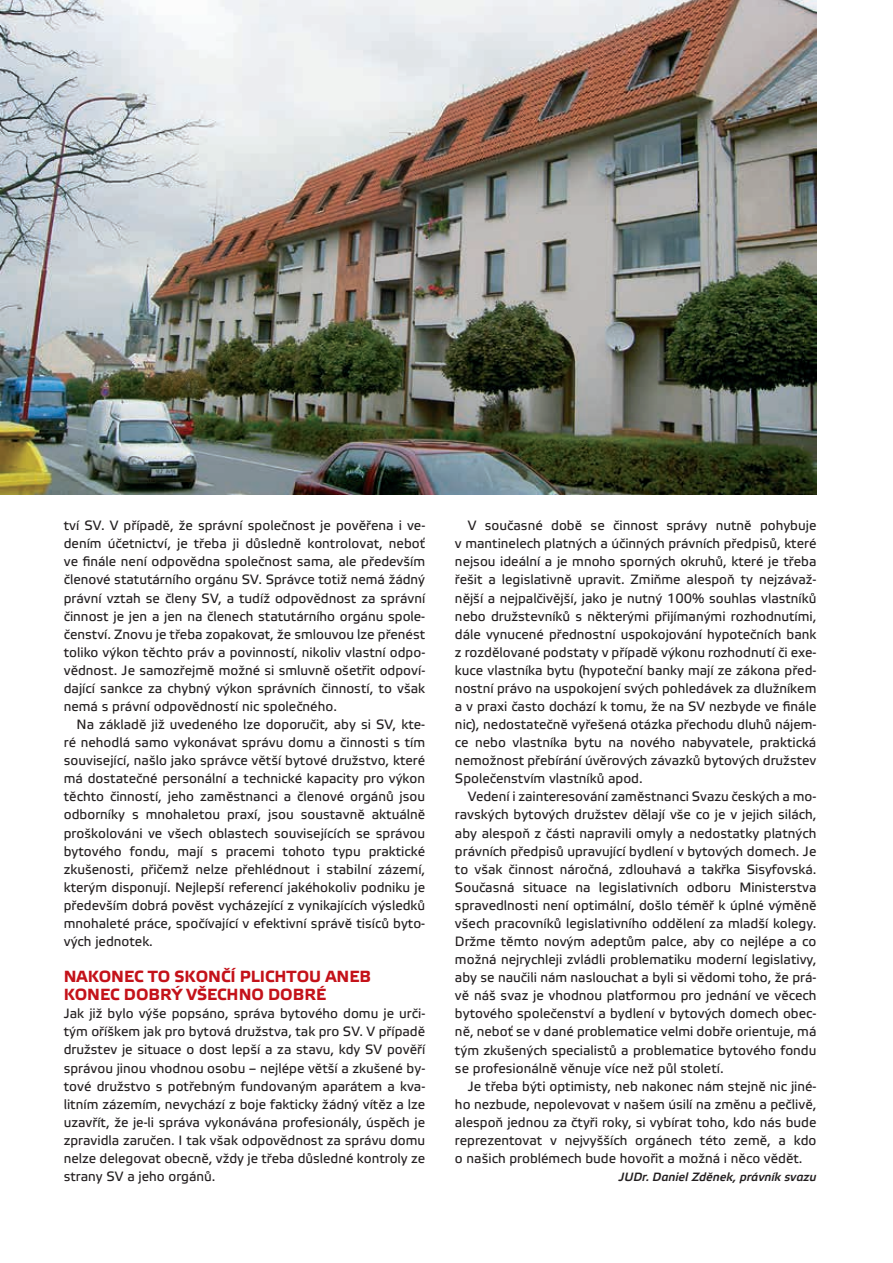
<style>
.page{position:relative;width:893px;height:1263px;background:#fff}
.page>*{position:absolute;margin:0;border:0;box-sizing:border-box;transform-origin:0 0}
.t1{font:700 16.2px/18.1px "Elektra Text Pro";color:#c4121a}
.t2{font:13.5px/18.1px "Elektra Text Pro";color:#231f20;text-align:justify}
.t3{font:italic 12px "Elektra Medium Pro";color:#231f20}
</style>
<div class="page">
<img style="left:0;top:0;width:816px;height:494px">
<p class="t2" style="left:64px;top:517px;width:363px">tví SV. V případě, že správní společnost je pověřena i ve&shy;dením účetnictví, je třeba ji důsledně kontrolovat, neboť ve finále není odpovědna společnost sama, ale především členové statutárního orgánu SV. Správce totiž nemá žádný právní vztah se členy SV, a tudíž odpovědnost za správní činnost je jen a jen na členech statutárního orgánu spole&shy;čenství. Znovu je třeba zopakovat, že smlouvou lze přenést toliko výkon těchto práv a povinností, nikoliv vlastní odpo&shy;vědnost. Je samozřejmě možné si smluvně ošetřit odpoví&shy;dající sankce za chybný výkon správních činností, to však nemá s právní odpovědností nic společného.</p>
<p class="t2" style="left:64px;top:716px;width:363px;text-indent:13px">Na základě již uvedeného lze doporučit, aby si SV, kte&shy;ré nehodlá samo vykonávat správu domu a činnosti s tím související, našlo jako správce větší bytové družstvo, které má dostatečné personální a technické kapacity pro výkon těchto činností, jeho zaměstnanci a členové orgánů jsou odborníky s mnohaletou praxí, jsou soustavně aktuálně proškolováni ve všech oblastech souvisejících se správou bytového fondu, mají s pracemi tohoto typu praktické zkušenosti, přičemž nelze přehlédnout i stabilní zázemí, kterým disponují. Nejlepší referencí jakéhokoliv podniku je především dobrá pověst vycházející z vynikajících výsledků mnohaleté práce, spočívající v efektivní správě tisíců byto&shy;vých jednotek.</p>
<p class="t1" style="left:64px;top:968px;width:309px">NAKONEC TO SKONČÍ PLICHTOU ANEB<br>KONEC DOBRÝ VŠECHNO DOBRÉ</p>
<p class="t2" style="left:64px;top:1005px;width:363px">Jak již bylo výše popsáno, správa bytového domu je urči&shy;tým oříškem jak pro bytová družstva, tak pro SV. V případě družstev je situace o dost lepší a za stavu, kdy SV pověří správou jinou vhodnou osobu – nejlépe větší a zkušené by&shy;tové družstvo s potřebným fundovaným aparátem a kva&shy;litním zázemím, nevychází z boje fakticky žádný vítěz a lze uzavřít, že je-li správa vykonávána profesionály, úspěch je zpravidla zaručen. I tak však odpovědnost za správu domu nelze delegovat obecně, vždy je třeba důsledné kontroly ze strany SV a jeho orgánů.</p>
<p class="t2" style="left:455px;top:517px;width:363px;text-indent:13px">V současné době se činnost správy nutně pohybuje v mantinelech platných a účinných právních předpisů, které nejsou ideální a je mnoho sporných okruhů, které je třeba řešit a legislativně upravit. Zmiňme alespoň ty nejzávaž&shy;nější a nejpalčivější, jako je nutný 100% souhlas vlastníků nebo družstevníků s některými přijímanými rozhodnutími, dále vynucené přednostní uspokojování hypotečních bank z rozdělované podstaty v případě výkonu rozhodnutí či exe&shy;kuce vlastníka bytu (hypoteční banky mají ze zákona před&shy;nostní právo na uspokojení svých pohledávek za dlužníkem a v praxi často dochází k tomu, že na SV nezbyde ve finále nic), nedostatečně vyřešená otázka přechodu dluhů nájem&shy;ce nebo vlastníka bytu na nového nabyvatele, praktická nemožnost přebírání úvěrových závazků bytových družstev Společenstvím vlastníků apod.</p>
<p class="t2" style="left:455px;top:788px;width:363px;text-indent:13px">Vedení i zainteresování zaměstnanci Svazu českých a mo&shy;ravských bytových družstev dělají vše co je v jejich silách, aby alespoň z části napravili omyly a nedostatky platných právních předpisů upravující bydlení v bytových domech. Je to však činnost náročná, zdlouhavá a takřka Sisyfovská.<br>Současná situace na legislativních odboru Ministerstva spravedlnosti není optimální, došlo téměř k úplné výměně všech pracovníků legislativního oddělení za mladší kolegy.<br>Držme těmto novým adeptům palce, aby co nejlépe a co možná nejrychleji zvládli problematiku moderní legislativy, aby se naučili nám naslouchat a byli si vědomi toho, že prá&shy;vě náš svaz je vhodnou platformou pro jednání ve věcech bytového společenství a bydlení v bytových domech obec&shy;ně, neboť se v dané problematice velmi dobře orientuje, má tým zkušených specialistů a problematice bytového fondu se profesionálně věnuje více než půl století.</p>
<p class="t2" style="left:455px;top:1077px;width:363px;text-indent:13px">Je třeba býti optimisty, neb nakonec nám stejně nic jiné&shy;ho nezbude, nepolevovat v našem úsilí na změnu a pečlivě, alespoň jednou za čtyři roky, si vybírat toho, kdo nás bude reprezentovat v nejvyšších orgánech této země, a kdo o našich problémech bude hovořit a možná i něco vědět.</p>
<p class="t3" style="left:619px;top:1170px;width:199px">JUDr. Daniel Zděnek, právník svazu</p>
</div>
